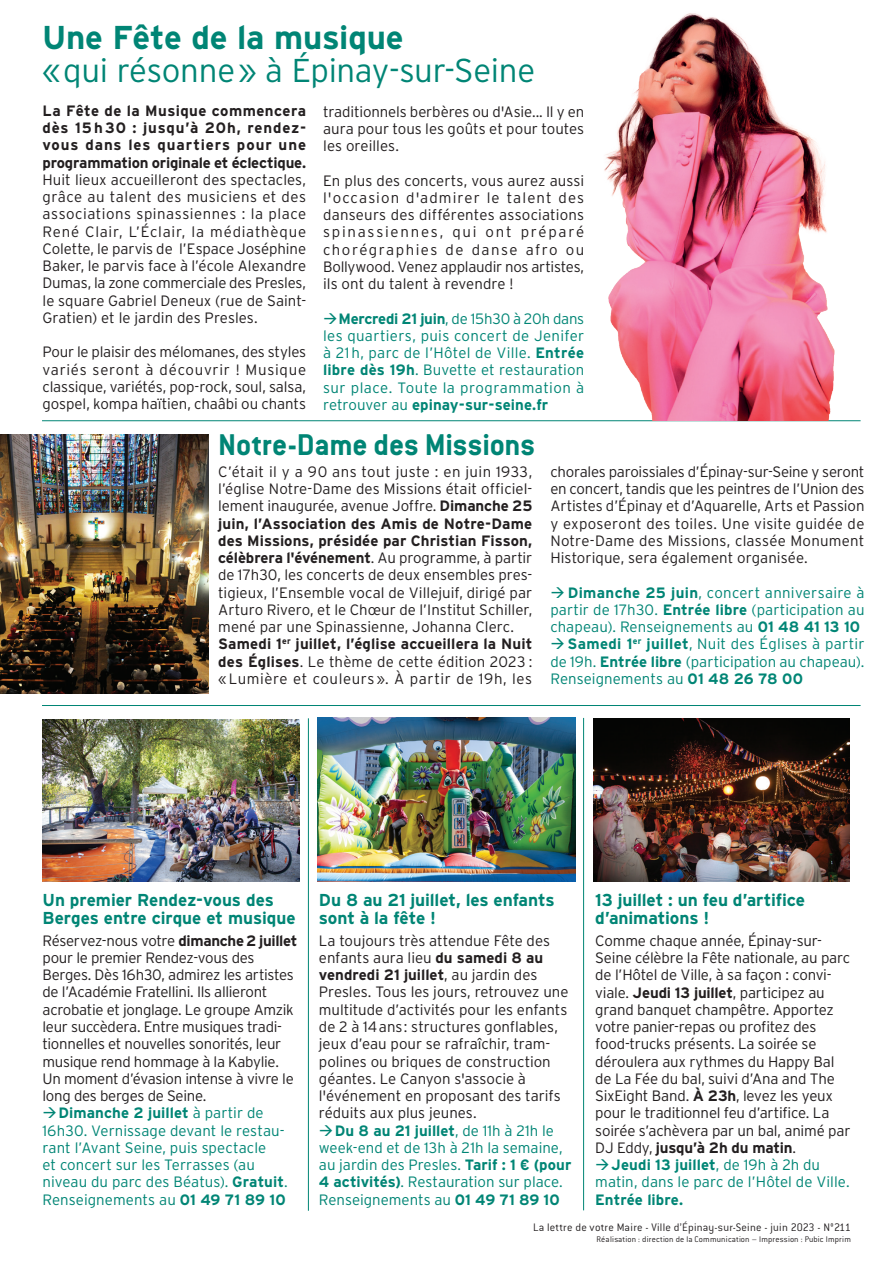
<style>
.page{position:relative;width:893px;height:1263px;background:#fff}
.page>*{position:absolute;margin:0;border:0;box-sizing:border-box;transform-origin:0 0}
.t1{font:300 33px "Interstate";letter-spacing:-.01em;color:#008575}
.t2{font:700 33px "Conduit ITC";letter-spacing:-.005em;color:#008575}
.t3{font:700 33px "Interstate";letter-spacing:-.005em;color:#008575}
.t4{font:700 17.25px/18px "Interstate";letter-spacing:-.005em;color:#008575}
.t5{font:300 15px/17.2px "Interstate";letter-spacing:-.01em;color:#231f20;text-align:justify}
.t6{font:300 15px/17.2px "Interstate";letter-spacing:.005em;color:#008575}
.t7{font:700 15px/17.2px "Interstate";letter-spacing:-.015em;color:#231f20;text-align:justify}
.t8{font:700 15px "Interstate";color:#008575}
.t9{font:300 12px "Conduit ITC";letter-spacing:.015em;color:#231f20}
.t10{font:300 9px "Conduit ITC";letter-spacing:.015em;color:#231f20}
.s1{font-weight:700}
</style>
<div class="page">
<hr style="left:42px;top:420px;width:819px;height:1px;background:#008575">
<img style="left:593px;top:718px;width:256px;height:163px">
<img style="left:42px;top:720px;width:258px;height:161px">
<img style="left:318px;top:718px;width:257px;height:163px">
<hr style="left:42px;top:705px;width:819px;height:1px;background:#008575">
<hr style="left:308px;top:718px;width:1px;height:493px;background:#008575">
<hr style="left:583px;top:718px;width:1px;height:492px;background:#008575">
<img style="left:0;top:435px;width:208px;height:259px">
<img style="left:604px;top:13px;width:231px;height:407px">
<h1 class="t3" style="left:42px;top:18px;width:363px">Une Fête de la musique</h1>
<h1 class="t1" style="left:42px;top:51px;width:495px">«qui résonne» à Épinay-sur-Seine</h1>
<p class="t7" style="left:43px;top:102px;width:265px">La Fête de la Musique commencera dès 15h30 : jusqu’à 20h, rendez&shy;vous dans les quartiers pour une programmation originale et éclectique.</p>
<p class="t5" style="left:43px;top:171px;width:265px">Huit lieux accueilleront des spectacles, grâce au talent des musiciens et des associations spinassiennes : la place René Clair, L’Éclair, la médiathèque Colette, le parvis de l’Espace Joséphine Baker, le parvis face à l’école Alexandre Dumas, la zone commerciale des Presles, le square Gabriel Deneux (rue de Saint-Gratien) et le jardin des Presles.</p>
<p class="t5" style="left:43px;top:343px;width:265px">Pour le plaisir des mélomanes, des styles variés seront à découvrir ! Musique classique, variétés, pop-rock, soul, salsa, gospel, kompa haïtien, chaâbi ou chants</p>
<p class="t5" style="left:323px;top:103px;width:263px">traditionnels berbères ou d'Asie... Il y en aura pour tous les goûts et pour toutes les oreilles.</p>
<p class="t5" style="left:323px;top:172px;width:263px">En plus des concerts, vous aurez aussi l'occasion d'admirer le talent des danseurs des différentes associations spinassiennes, qui ont préparé chorégraphies de danse afro ou Bollywood. Venez applaudir nos artistes, ils ont du talent à revendre !</p>
<p class="t6" style="left:323px;top:310px;width:263px;text-align:justify">→<span class="s1">Mercredi 21 juin</span>, de 15h30 à 20h dans les quartiers, puis concert de Jenifer à 21h, parc de l’Hôtel de Ville. <span class="s1">Entrée libre dès 19h</span>. Buvette et restauration sur place. Toute la programmation à retrouver au <span class="s1">epinay-sur-seine.fr</span></p>
<h1 class="t2" style="left:218px;top:425px;width:319px">Notre-Dame des Missions</h1>
<p class="t5" style="left:218px;top:463px;width:316px;text-align:left">C’était il y a 90 ans tout juste : en juin 1933, l’église Notre-Dame des Missions était officiel&shy;lement inaugurée, avenue Joffre. <span class="s1">Dimanche 25 juin, l’Association des Amis de Notre-Dame des Missions, présidée par Christian Fisson, célèbrera l'événement</span>. Au programme, à partir de 17h30, les concerts de deux ensembles pres&shy;tigieux, l’Ensemble vocal de Villejuif, dirigé par Arturo Rivero, et le Chœur de l’Institut Schiller, mené par une Spinassienne, Johanna Clerc.<br><span class="s1">Samedi 1</span><sup>er</sup> <span class="s1">juillet, l’église accueillera la Nuit des Églises</span>. Le thème de cette édition 2023 : «Lumière et couleurs». À partir de 19h, les</p>
<p class="t5" style="left:550px;top:463px;width:316px">chorales paroissiales d’Épinay-sur-Seine y seront en concert, tandis que les peintres de l’Union des Artistes d’Épinay et d’Aquarelle, Arts et Passion y exposeront des toiles. Une visite guidée de Notre-Dame des Missions, classée Monument Historique, sera également organisée.</p>
<p class="t6" style="left:550px;top:583px;width:316px;text-align:justify">→ <span class="s1">Dimanche 25 juin</span>, concert anniversaire à partir de 17h30. <span class="s1">Entrée libre</span> (participation au chapeau). Renseignements au <span class="s1">01 48 41 13 10</span></p>
<p class="t6" style="left:550px;top:635px;width:316px;text-align:justify">→ <span class="s1">Samedi 1</span><sup>er</sup> <span class="s1">juillet</span>, Nuit des Églises à partir de 19h. <span class="s1">Entrée libre</span> (participation au chapeau).<br>Renseignements au <span class="s1">01 48 26 78 00</span></p>
<p class="t4" style="left:43px;top:891px;width:255px">Un premier Rendez-vous des<br>Berges entre cirque et musique</p>
<p class="t5" style="left:43px;top:932px;width:257px;text-align:left">Réservez-nous votre <span class="s1">dimanche 2 juillet </span>pour le premier Rendez-vous des Berges. Dès 16h30, admirez les artistes de l’Académie Fratellini. Ils allieront acrobatie et jonglage. Le groupe Amzik leur succèdera. Entre musiques tradi&shy;tionnelles et nouvelles sonorités, leur musique rend hommage à la Kabylie.<br>Un moment d’évasion intense à vivre le long des berges de Seine.</p>
<p class="t6" style="left:43px;top:1104px;width:247px">→<span class="s1">Dimanche 2 juillet</span> à partir de 16h30. Vernissage devant le restau&shy;rant l’Avant Seine, puis spectacle<br>et concert sur les Terrasses (au niveau du parc des Béatus). <span class="s1">Gratuit</span>.<br>Renseignements au <span class="s1">01 49 71 89 10</span></p>
<p class="t4" style="left:319px;top:891px;width:237px">Du 8 au 21 juillet, les enfants sont à la fête !</p>
<p class="t5" style="left:319px;top:932px;width:251px;text-align:left">La toujours très attendue Fête des enfants aura lieu <span class="s1">du samedi 8 au vendredi 21 juillet</span>, au jardin des Presles. Tous les jours, retrouvez une multitude d’activités pour les enfants de 2 à 14ans: structures gonflables, jeux d’eau pour se rafraîchir, tram&shy;polines ou briques de construction géantes. Le Canyon s'associe à l'événement en proposant des tarifs réduits aux plus jeunes.</p>
<p class="t6" style="left:319px;top:1121px;width:254px">→<span class="s1">Du 8 au 21 juillet</span>, de 11h à 21h le week-end et de 13h à 21h la semaine, au jardin des Presles. <span class="s1">Tarif : 1 € (pour 4 activités)</span>. Restauration sur place.<br>Renseignements au <span class="s1">01 49 71 89 10</span></p>
<p class="t4" style="left:595px;top:891px;width:211px">13 juillet : un feu d’artifice d’animations !</p>
<p class="t5" style="left:595px;top:932px;width:257px;text-align:left">Comme chaque année, Épinay-sur-Seine célèbre la Fête nationale, au parc de l’Hôtel de Ville, à sa façon : convi&shy;viale. <span class="s1">Jeudi 13 juillet</span>, participez au grand banquet champêtre. Apportez votre panier-repas ou profitez des food-trucks présents. La soirée se déroulera aux rythmes du Happy Bal de La Fée du bal, suivi d’Ana and The SixEight Band. <span class="s1">À 23h</span>, levez les yeux pour le traditionnel feu d’artifice. La soirée s’achèvera par un bal, animé par DJ Eddy, <span class="s1">jusqu’à 2h du matin</span>.</p>
<p class="t6" style="left:595px;top:1156px;width:256px">→<span class="s1">Jeudi 13 juillet</span>, de 19h à 2h du matin, dans le parc de l’Hôtel de Ville.</p>
<p class="t8" style="left:595px;top:1190px;width:89px">Entrée libre.</p>
<p class="t9" style="left:533px;top:1220px;width:319px">La lettre de votre Maire - Ville d’Épinay-sur-Seine - juin 2023 - N°211</p>
<p class="t10" style="left:596px;top:1233px;width:256px">Réalisation : direction de la Communication – Impression : Pubic Imprim</p>
</div>
